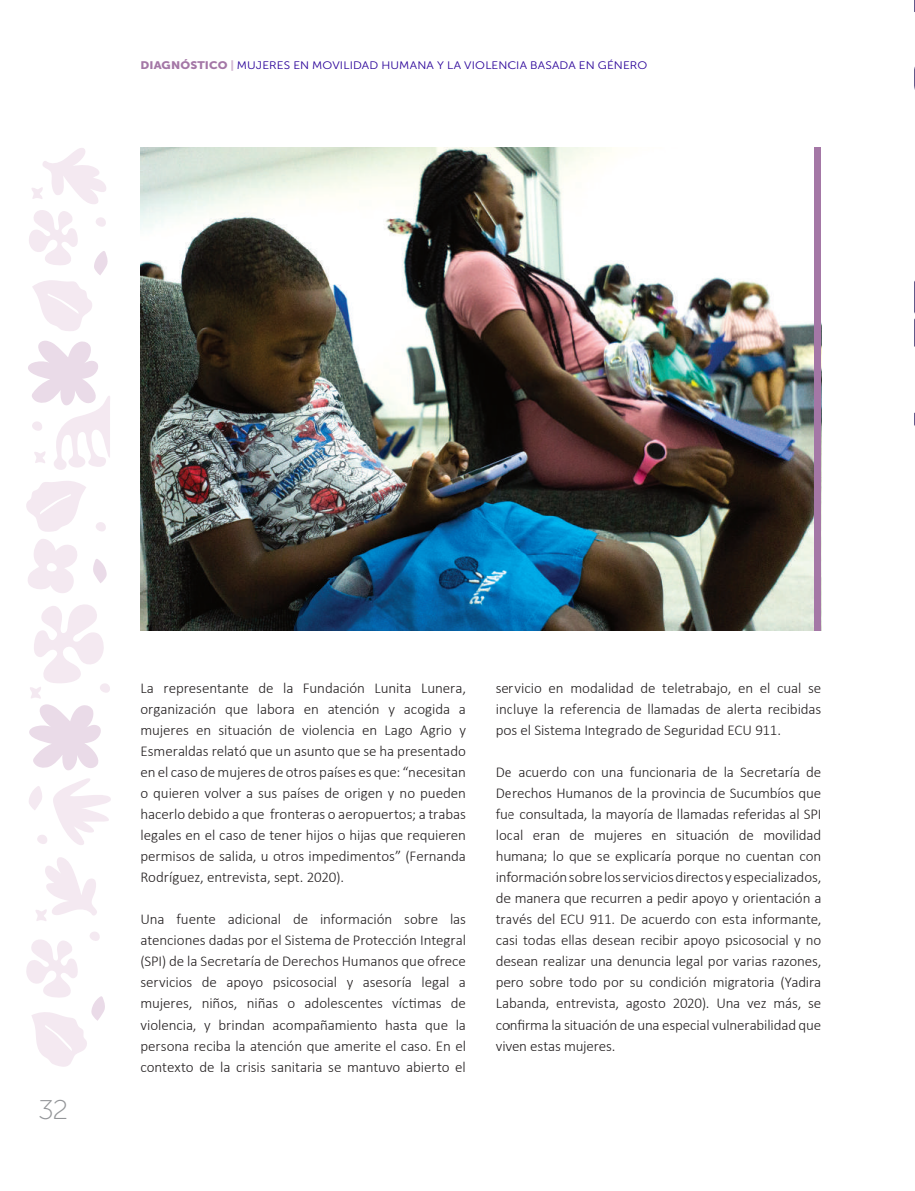
<style>
.page{position:relative;width:915px;height:1191px;background:#fff}
.page>*{position:absolute;margin:0;border:0;box-sizing:border-box;transform-origin:0 0}
.t1{font:27px "Museo Sans 100";color:#939598;scale:1.05 1}
.t2{font:300 15px/21px "Calibri";letter-spacing:-.005em;color:#231f20;text-align:justify}
.t3{font:10.8px "Museo Sans 300";letter-spacing:.01em;color:#290098;scale:1.1 1}
.s1{font-family:"Museo Sans 900";color:#a477a6}
.s2{font-family:"Museo Sans 900";color:#d3b9d2}
</style>
<div class="page">
<svg style="left:93px;top:559px;width:14px;height:24px"></svg>
<svg style="left:28px;top:539px;width:49px;height:54px"></svg>
<svg style="left:26px;top:481px;width:60px;height:51px"></svg>
<svg style="left:29px;top:778px;width:82px;height:67px"></svg>
<svg style="left:26px;top:932px;width:79px;height:135px"></svg>
<svg style="left:96px;top:522px;width:10px;height:9px"></svg>
<svg style="left:35px;top:857px;width:62px;height:64px"></svg>
<svg style="left:29px;top:604px;width:81px;height:167px"></svg>
<svg style="left:28px;top:341px;width:82px;height:129px"></svg>
<svg style="left:29px;top:148px;width:79px;height:183px"></svg>
<hr style="left:914px;top:0;width:1px;height:693px;background:#a477a6">
<img style="left:140px;top:147px;width:674px;height:483px">
<div style="left:814px;top:147px;width:7px;height:483px;background:#a477a6"></div>
<hr style="left:914px;top:0;width:1px;height:651px;background:#290098">
<svg style="left:914px;top:0;width:1px;height:381px"></svg>
<svg style="left:914px;top:389px;width:1px;height:262px"></svg>
<p class="t3" style="left:140px;top:59px;width:462px"><span class="s1">DIAGNÓSTICO</span> <span class="s2">|</span> MUJERES EN MOVILIDAD HUMANA Y LA VIOLENCIA BASADA EN GÉNERO</p>
<h1 class="t1" style="left:38px;top:1095px;width:30px">32</h1>
<p class="t2" style="left:140px;top:677px;width:327px">La representante de la Fundación Lunita Lunera, organización que labora en atención y acogida a mujeres en situación de violencia en Lago Agrio y Esmeraldas relató que un asunto que se ha presentado en el caso de mujeres de otros países es que: “necesitan o quieren volver a sus países de origen y no pueden hacerlo debido a que fronteras o aeropuertos; a trabas legales en el caso de tener hijos o hijas que requieren permisos de salida, u otros impedimentos” (Fernanda Rodríguez, entrevista, sept. 2020).</p>
<p class="t2" style="left:140px;top:908px;width:327px">Una fuente adicional de información sobre las atenciones dadas por el Sistema de Protección Integral (SPI) de la Secretaría de Derechos Humanos que ofrece servicios de apoyo psicosocial y asesoría legal a mujeres, niños, niñas o adolescentes víctimas de violencia, y brindan acompañamiento hasta que la persona reciba la atención que amerite el caso. En el contexto de la crisis sanitaria se mantuvo abierto el</p>
<p class="t2" style="left:495px;top:677px;width:327px">servicio en modalidad de teletrabajo, en el cual se incluye la referencia de llamadas de alerta recibidas pos el Sistema Integrado de Seguridad ECU 911.</p>
<p class="t2" style="left:495px;top:761px;width:327px">De acuerdo con una funcionaria de la Secretaría de Derechos Humanos de la provincia de Sucumbíos que fue consultada, la mayoría de llamadas referidas al SPI local eran de mujeres en situación de movilidad humana; lo que se explicaría porque no cuentan con información sobre los servicios directos y especializados, de manera que recurren a pedir apoyo y orientación a través del ECU 911. De acuerdo con esta informante, casi todas ellas desean recibir apoyo psicosocial y no desean realizar una denuncia legal por varias razones, pero sobre todo por su condición migratoria (Yadira Labanda, entrevista, agosto 2020). Una vez más, se confirma la situación de una especial vulnerabilidad que viven estas mujeres.</p>
</div>
